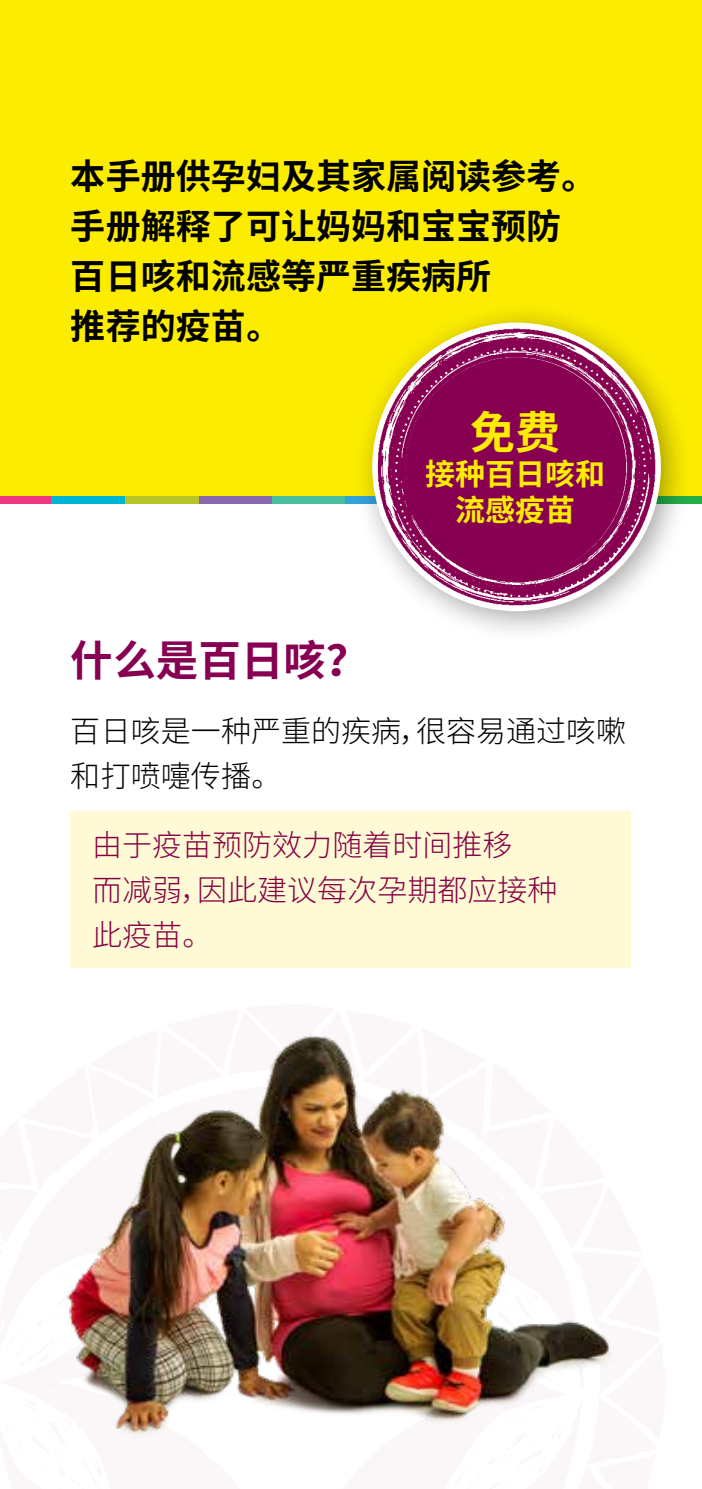
<style>
.page{position:relative;width:702px;height:1489px;background:#fff}
.page>*{position:absolute;margin:0;border:0;box-sizing:border-box;transform-origin:0 0}
.t1{font:700 45px "Noto Sans SC";color:#fced00}
.t2{font:700 42.5px "Noto Sans SC";color:#870051}
.t3{font:700 35px/50px "Noto Sans SC";color:#000}
.t4{font:300 30px/45px "Noto Sans SC";color:#870051}
.t5{font:300 30px/45px "Noto Sans SC";color:#000}
.t6{font:700 30px/36px "Noto Sans SC";color:#fced00;text-align:center}
</style>
<div class="page">
<img style="left:67px;top:1034px;width:549px;height:402px">
<div style="left:0;top:0;width:702px;height:496px;background:#fced00"></div>
<div style="left:0;top:496px;width:52px;height:7px;background:#ee3780"></div>
<div style="left:52px;top:496px;width:73px;height:7px;background:#00b5d1"></div>
<div style="left:125px;top:496px;width:74px;height:7px;background:#b5c428"></div>
<div style="left:199px;top:496px;width:73px;height:7px;background:#8869ae"></div>
<div style="left:272px;top:496px;width:74px;height:7px;background:#4cbea0"></div>
<div style="left:345px;top:496px;width:73px;height:7px;background:#33a3dc"></div>
<div style="left:628px;top:496px;width:74px;height:7px;background:#23ae49"></div>
<div style="left:71px;top:811px;width:560px;height:156px;background:#fefad5"></div>
<div style="left:351px;top:302px;width:342px;height:342px;background:#000;opacity:.35"></div>
<img style="left:378px;top:328px;width:277px;height:277px">
<div style="left:405px;top:357px;width:221px;height:221px;background:#870051;border-radius:50%"></div>
<p class="t3" style="left:71px;top:152px;width:527px">本手册供孕妇及其家属阅读参考。手册解释了可让妈妈和宝宝预防百日咳和流感等严重疾病所<br>推荐的疫苗。</p>
<p class="t1" style="left:470px;top:407px;width:91px">免费</p>
<p class="t6" style="left:425px;top:456px;width:181px">接种百日咳和流感疫苗</p>
<p class="t2" style="left:71px;top:636px;width:299px">什么是百日咳？</p>
<p class="t5" style="left:71px;top:709px;width:556px">百日咳是一种严重的疾病，很容易通过咳嗽和打喷嚏传播。</p>
<p class="t4" style="left:92px;top:823px;width:466px">由于疫苗预防效力随着时间推移<br>而减弱，因此建议每次孕期都应接种此疫苗。</p>
</div>
